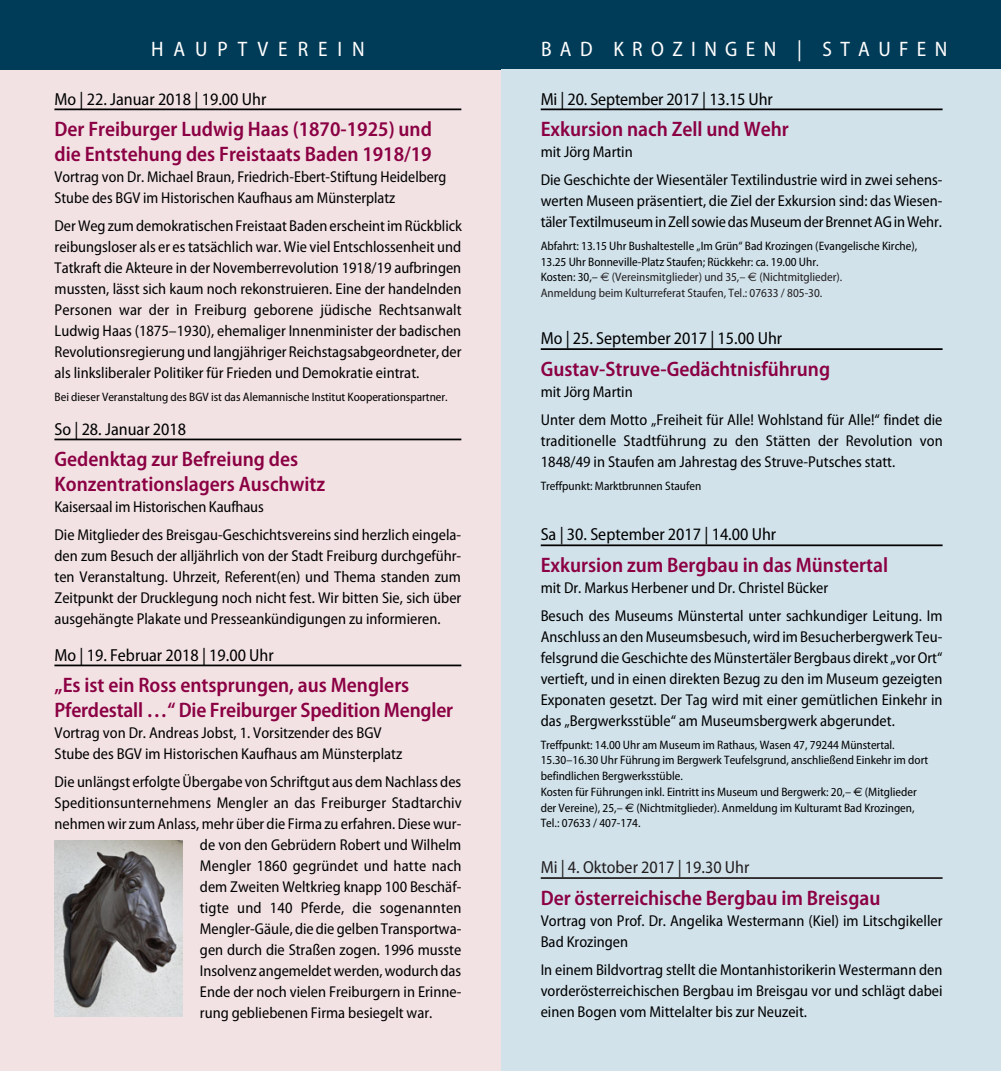
<style>
.page{position:relative;width:1001px;height:1071px;background:#fff}
.page>*{position:absolute;margin:0;border:0;box-sizing:border-box;transform-origin:0 0}
.t1{font:600 semi-condensed 21px/24.5px "Myriad Pro";color:#8b0043}
.t2{font:semi-condensed 21px "Myriad Pro";letter-spacing:.4em;color:#fff}
.t3{font:semi-condensed 21px "Myriad Pro";letter-spacing:.475em;color:#fff}
.t4{font:semi-condensed 17.5px "Myriad Pro";color:#000}
.t5{font:semi-condensed 17.5px "Myriad Pro";color:#231f20}
.t6{font:semi-condensed 15.75px/21px "Myriad Pro";color:#000}
.t7{font:semi-condensed 12.25px/15.8px "Myriad Pro";color:#000}
.s1{font-family:"Euro Sans";font-stretch:normal;color:#231f20}
.s2{color:#231f20}
.s3{font-family:"Euro Sans";font-stretch:normal}
</style>
<div class="page">
<div style="left:0;top:69px;width:501px;height:1002px;background:#f2e2e4"></div>
<div style="left:0;top:0;width:1001px;height:69px;background:#003b57"></div>
<div style="left:501px;top:69px;width:500px;height:1002px;background:#d1e2eb"></div>
<hr style="left:54px;top:665px;width:407px;height:1px;background:#000">
<hr style="left:541px;top:108px;width:402px;height:2px;background:#000">
<hr style="left:541px;top:877px;width:402px;height:2px;background:#231f20">
<hr style="left:541px;top:544px;width:402px;height:2px;background:#000">
<hr style="left:541px;top:348px;width:402px;height:2px;background:#000">
<hr style="left:54px;top:439px;width:407px;height:1px;background:#000">
<hr style="left:54px;top:108px;width:407px;height:2px;background:#000">
<img style="left:55px;top:840px;width:127px;height:177px">
<h1 class="t3" style="left:151px;top:42px;width:215px">HAUPTVEREIN</h1>
<h1 class="t2" style="left:541px;top:42px;width:408px">BAD KROZINGEN | STAUFEN</h1>
<p class="t4" style="left:55px;top:92px;width:213px">Mo | 22. Januar 2018 | 19.00 Uhr</p>
<h1 class="t1" style="left:55px;top:119px;width:379px">Der Freiburger Ludwig Haas (1870-1925) und die Entstehung des Freistaats Baden 1918/19</h1>
<p class="t6" style="left:55px;top:167px;width:393px">Vortrag von Dr. Michael Braun, Friedrich-Ebert-Stiftung Heidelberg<br>Stube des BGV im Historischen Kaufhaus am Münsterplatz</p>
<p class="t6" style="left:55px;top:216px;width:409px;text-align:justify">Der Weg zum demokratischen Freistaat Baden erscheint im Rückblick reibungsloser als er es tatsächlich war. Wie viel Entschlossenheit und Tatkraft die Akteure in der Novemberrevolution 1918/19 aufbringen mussten, lässt sich kaum noch rekonstruieren. Eine der handelnden Personen war der in Freiburg geborene jüdische Rechtsanwalt Ludwig Haas (1875–1930), ehemaliger Innenminister der badischen Revolutionsregierung und langjähriger Reichstagsabgeordneter, der als linksliberaler Politiker für Frieden und Demokratie eintrat.</p>
<p class="t7" style="left:55px;top:390px;width:395px">Bei dieser Veranstaltung des BGV ist das Alemannische Institut Kooperationspartner.</p>
<p class="t4" style="left:55px;top:422px;width:133px">So | 28. Januar 2018</p>
<h1 class="t1" style="left:55px;top:449px;width:272px">Gedenktag zur Befreiung des<br>Konzentrationslagers Auschwitz</h1>
<p class="t6" style="left:55px;top:494px;width:408px;line-height:28px">Kaisersaal im Historischen Kaufhaus<br>Die Mitglieder des Breisgau-Geschichtsvereins sind herzlich eingela-</p>
<p class="t6" style="left:55px;top:546px;width:408px;text-align:justify">den zum Besuch der alljährlich von der Stadt Freiburg durchgeführ&shy;ten Veranstaltung. Uhrzeit, Referent(en) und Thema standen zum Zeitpunkt der Drucklegung noch nicht fest. Wir bitten Sie, sich über ausgehängte Plakate und Presseankündigungen zu informieren.</p>
<p class="t4" style="left:55px;top:648px;width:221px">Mo | 19. Februar 2018 | 19.00 Uhr</p>
<h1 class="t1" style="left:55px;top:675px;width:400px">„Es ist ein Ross entsprungen, aus Menglers<br>Pferdestall …“ Die Freiburger Spedition Mengler</h1>
<p class="t6" style="left:55px;top:723px;width:349px">Vortrag von Dr. Andreas Jobst, 1. Vorsitzender des BGV<br>Stube des BGV im Historischen Kaufhaus am Münsterplatz</p>
<p class="t6" style="left:55px;top:772px;width:408px">Die unlängst erfolgte Übergabe von Schriftgut aus dem Nachlass des</p>
<p class="t6" style="left:55px;top:793px;width:409px">Speditionsunternehmens Mengler an das Freiburger Stadtarchiv</p>
<p class="t6" style="left:55px;top:814px;width:408px">nehmen wir zum Anlass, mehr über die Firma zu erfahren. Diese wur-</p>
<p class="t6" style="left:200px;top:835px;width:263px">de von den Gebrüdern Robert und Wilhelm</p>
<p class="t6" style="left:200px;top:856px;width:263px">Mengler 1860 gegründet und hatte nach</p>
<p class="t6" style="left:200px;top:877px;width:263px">dem Zweiten Weltkrieg knapp 100 Beschäf-</p>
<p class="t6" style="left:200px;top:898px;width:263px">tigte und 140 Pferde, die sogenannten</p>
<p class="t6" style="left:200px;top:919px;width:263px">Mengler-Gäule, die die gelben Transportwa-</p>
<p class="t6" style="left:200px;top:940px;width:263px">gen durch die Straßen zogen. 1996 musste</p>
<p class="t6" style="left:200px;top:961px;width:263px">Insolvenz angemeldet werden, wodurch das</p>
<p class="t6" style="left:200px;top:982px;width:263px">Ende der noch vielen Freiburgern in Erinne-</p>
<p class="t6" style="left:200px;top:1003px;width:234px">rung gebliebenen Firma besiegelt war.</p>
<p class="t4" style="left:541px;top:92px;width:234px">Mi | 20. September 2017 | 13.15 Uhr</p>
<h1 class="t1" style="left:541px;top:119px;width:250px">Exkursion nach Zell und Wehr</h1>
<p class="t6" style="left:541px;top:139px;width:403px;line-height:28px">mit Jörg Martin<br>Die Geschichte der Wiesentäler Textilindustrie wird in zwei sehens-</p>
<p class="t6" style="left:541px;top:192px;width:403px">werten Museen präsentiert, die Ziel der Exkursion sind: das Wiesen&shy;täler Textilmuseum in Zell sowie das Museum der Brennet AG in Wehr.</p>
<p class="t7" style="left:541px;top:239px;width:378px">Abfahrt: 13.15 Uhr Bushaltestelle „Im Grün“ Bad Krozingen (Evangelische Kirche), 13.25 Uhr Bonneville-Platz Staufen; Rückkehr: ca. 19.00 Uhr.<br>Kosten: 30,– <span class="s1">€</span> <span class="s2">(Vereinsmitglieder) und 35,–</span> <span class="s1">€</span> <span class="s2">(Nichtmitglieder).<br>Anmeldung beim Kulturreferat Staufen, Tel.: 07633 / 805-30.</span></p>
<p class="t4" style="left:541px;top:332px;width:243px">Mo | 25. September 2017 | 15.00 Uhr</p>
<h1 class="t1" style="left:541px;top:358px;width:291px">Gustav-Struve-Gedächtnisführung</h1>
<p class="t6" style="left:541px;top:379px;width:403px;line-height:28px">mit Jörg Martin<br>Unter dem Motto „Freiheit für Alle! Wohlstand für Alle!“ findet die</p>
<p class="t6" style="left:541px;top:431px;width:404px">traditionelle Stadtführung zu den Stätten der Revolution von<br>1848/49 in Staufen am Jahrestag des Struve-Putsches statt.</p>
<p class="t7" style="left:541px;top:479px;width:162px">Treffpunkt: Marktbrunnen Staufen</p>
<p class="t4" style="left:541px;top:528px;width:237px">Sa | 30. September 2017 | 14.00 Uhr</p>
<h1 class="t1" style="left:541px;top:554px;width:349px">Exkursion zum Bergbau in das Münstertal</h1>
<p class="t6" style="left:541px;top:575px;width:403px;line-height:28px">mit Dr. Markus Herbener und Dr. Christel Bücker<br>Besuch des Museums Münstertal unter sachkundiger Leitung. Im</p>
<p class="t6" style="left:541px;top:628px;width:403px;text-align:justify">Anschluss an den Museumsbesuch, wird im Besucherbergwerk Teu&shy;felsgrund die Geschichte des Münstertäler Bergbaus direkt „vor Ort“ vertieft, und in einen direkten Bezug zu den im Museum gezeigten Exponaten gesetzt. Der Tag wird mit einer gemütlichen Einkehr in das „Bergwerksstüble“ am Museumsbergwerk abgerundet.</p>
<p class="t7" style="left:541px;top:738px;width:389px">Treffpunkt: 14.00 Uhr am Museum im Rathaus, Wasen 47, 79244 Münstertal.<br>15.30–16.30 Uhr Führung im Bergwerk Teufelsgrund, anschließend Einkehr im dort befindlichen Bergwerksstüble.<br>Kosten für Führungen inkl. Eintritt ins Museum und Bergwerk: 20,– <span class="s3">€</span> (Mitglieder der Vereine), 25,– <span class="s3">€</span> (Nichtmitglieder). Anmeldung im Kulturamt Bad Krozingen, Tel.: 07633 / 407-174.</p>
<p class="t5" style="left:541px;top:861px;width:210px">Mi | 4. Oktober 2017 | 19.30 Uhr</p>
<h1 class="t1" style="left:541px;top:887px;width:341px">Der österreichische Bergbau im Breisgau</h1>
<p class="t6" style="left:541px;top:911px;width:403px">Vortrag von Prof. Dr. Angelika Westermann (Kiel) im Litschgikeller<br>Bad Krozingen</p>
<p class="t6" style="left:541px;top:960px;width:403px;text-align:justify">In einem Bildvortrag stellt die Montanhistorikerin Westermann den vorderösterreichischen Bergbau im Breisgau vor und schlägt dabei einen Bogen vom Mittelalter bis zur Neuzeit.</p>
</div>
